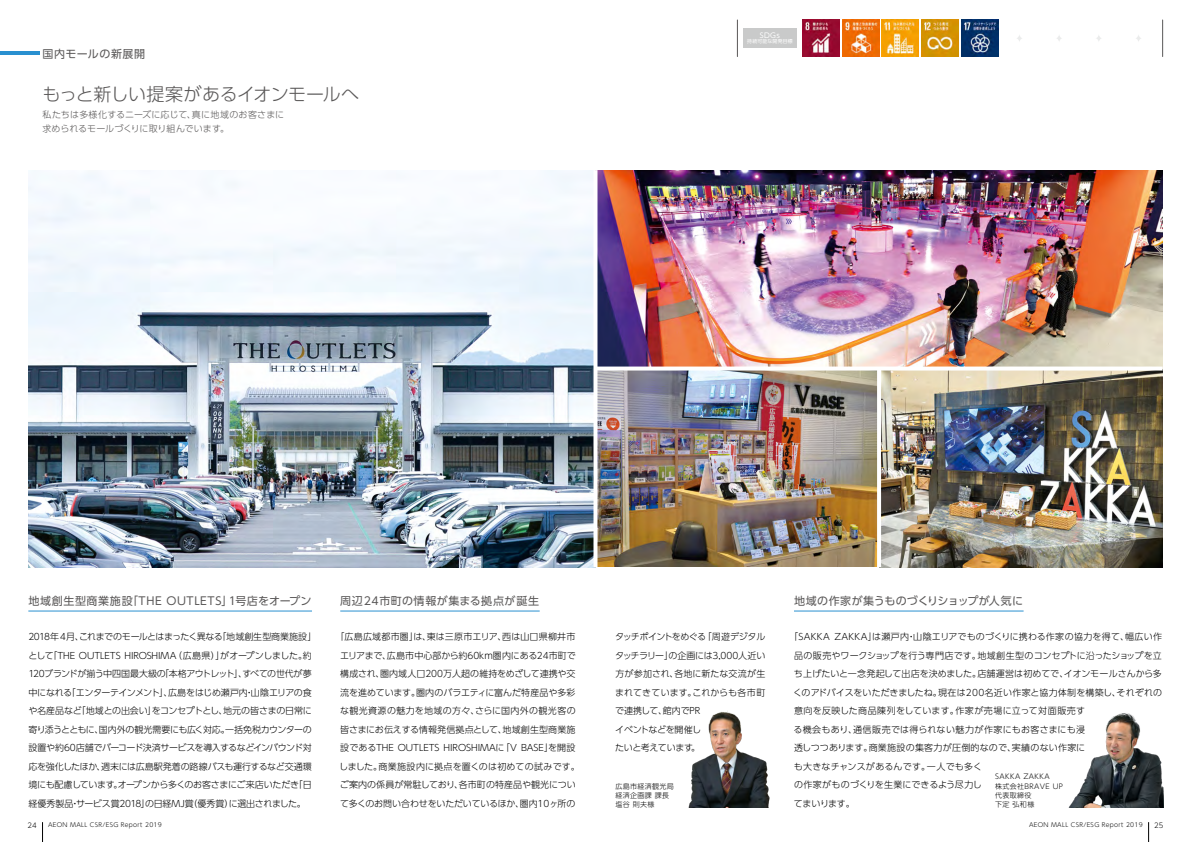
<style>
.page{position:relative;width:1191px;height:842px;background:#fff}
.page>*{position:absolute;margin:0;border:0;box-sizing:border-box;transform-origin:0 0}
.t1{font:300 18px "UD Shin Go Pro";letter-spacing:-.03em;color:#595757}
.t2{font:11px "UD Shin Go Pro";letter-spacing:.045em;color:#595757}
.t3{font:11px "UD Shin Go Pro";letter-spacing:.02em;color:#595757}
.t4{font:300 9px/18.5px "UD Shin Go Pro";letter-spacing:-.005em;color:#000;text-align:center}
.t5{font:300 9px/18.5px "UD Shin Go Pro";letter-spacing:-.025em;color:#000}
.t6{font:300 9px/18.5px "UD Shin Go Pro";letter-spacing:.02em;color:#000}
.t7{font:300 9px/14px "UD Shin Go Pro";letter-spacing:.005em;color:#595757}
.t8{font:300 7px/9px "UD Shin Go Pro";letter-spacing:.05em;color:#000}
.t9{font:7px "UD Shin Go Pro";color:#fff}
.t10{font:300 6px "UD Shin Go Pro";letter-spacing:.05em;color:#000}
.t11{font:4.9px "UD Shin Go Pro";letter-spacing:.04em;color:#fff}
</style>
<div class="page">
<svg style="left:1095px;top:34px;width:7px;height:9px"></svg>
<div style="left:1135px;top:34px;width:6px;height:9px;background:#f7f7f7;border-radius:50%"></div>
<div style="left:743px;top:28px;width:54px;height:20px;background:#c9caca"></div>
<hr style="left:1162px;top:20px;width:1px;height:37px;background:#595757">
<hr style="left:737px;top:20px;width:1px;height:37px;background:#595757">
<svg style="left:1055px;top:34px;width:7px;height:9px"></svg>
<div style="left:1016px;top:34px;width:6px;height:9px;background:#f7f7f7;border-radius:50%"></div>
<img style="left:28px;top:170px;width:565px;height:397px">
<img style="left:597px;top:371px;width:280px;height:196px">
<img style="left:597px;top:170px;width:565px;height:197px">
<img style="left:881px;top:371px;width:281px;height:196px">
<hr style="left:28px;top:611px;width:284px;height:1px;background:#2990d0">
<hr style="left:340px;top:611px;width:199px;height:1px;background:#2990d0">
<hr style="left:794px;top:611px;width:229px;height:1px;background:#2990d0">
<img style="left:688px;top:711px;width:82px;height:97px">
<img style="left:882px;top:20px;width:36px;height:37px">
<img style="left:961px;top:20px;width:37px;height:37px">
<img style="left:842px;top:20px;width:37px;height:37px">
<svg style="left:597px;top:370px;width:565px;height:1px"></svg>
<img style="left:1068px;top:713px;width:95px;height:95px">
<img style="left:802px;top:20px;width:37px;height:37px">
<img style="left:921px;top:20px;width:37px;height:37px">
<svg style="left:42px;top:822px;width:1px;height:20px"></svg>
<svg style="left:1148px;top:822px;width:1px;height:20px"></svg>
<hr style="left:0;top:52px;width:40px;height:3px;background:#2990d0">
<p class="t2" style="left:43px;top:45px;width:104px">国内モールの新展開</p>
<h1 class="t1" style="left:43px;top:79px;width:318px">もっと新しい提案があるイオンモールへ</h1>
<p class="t7" style="left:43px;top:108px;width:243px">私たちは多様化するニーズに応じて、真に地域のお客さまに求められるモールづくりに取り組んでいます。</p>
<p class="t9" style="left:760px;top:29px;width:21px">SDGs</p>
<p class="t11" style="left:747px;top:38px;width:47px">持続可能な開発目標</p>
<p class="t2" style="left:28px;top:592px;width:284px">地域創生型商業施設「THE OUTLETS」1号店をオープン</p>
<p class="t2" style="left:340px;top:592px;width:200px">周辺24市町の情報が集まる拠点が誕生</p>
<p class="t3" style="left:794px;top:592px;width:230px">地域の作家が集うものづくりショップが人気に</p>
<p class="t6" style="left:793px;top:627px;width:370px;text-indent:-4px">「SAKKA ZAKKA」は瀬戸内・山陰エリアでものづくりに携わる作家の協力を得て、幅広い作品の販売やワークショップを行う専門店です。地域創生型のコンセプトに沿ったショップを立ち上げたいと一念発起して出店を決めました。店舗運営は初めてで、イオンモールさんから多くのアドバイスをいただきましたね。現在は200名近い作家と協力体制を構築し、それぞれの意向を反映した商品陳列をしています。作家が売場に立って対面販売す<br>る機会もあり、通信販売では得られない魅力が作家にもお客さまにも浸<br>透しつつあります。商業施設の集客力が圧倒的なので、実績のない作家に<br>も大きなチャンスがあるんです。一人でも多く<br>の作家がものづくりを生業にできるよう尽力し<br>てまいります。</p>
<p class="t5" style="left:28px;top:627px;width:289px">2018年４月、これまでのモールとはまったく異なる「地域創生型商業施設」として「THE OUTLETS HIROSHIMA（広島県）」がオープンしました。約120ブランドが揃う中四国最大級の「本格アウトレット」、すべての世代が夢中になれる「エンターテインメント」、広島をはじめ瀬戸内・山陰エリアの食や名産品など「地域との出会い」をコンセプトとし、地元の皆さまの日常に寄り添うとともに、国内外の観光需要にも広く対応。一括免税カウンターの設置や約60店舗でバーコード決済サービスを導入するなどインバウンド対応を強化したほか、週末には広島駅発着の路線バスも運行するなど交通環境にも配慮しています。オープンから多くのお客さまにご来店いただき「日経優秀製品・サービス賞2018」の日経MJ賞（優秀賞）に選出されました。</p>
<p class="t4" style="left:335px;top:627px;width:246px">「広島広域都市圏」は、東は三原市エリア、西は山口県柳井市エリアまで、広島市中心部から約60km圏内にある24市町で構成され、圏内域人口200万人超の維持をめざして連携や交流を進めています。圏内のバラエティに富んだ特産品や多彩な観光資源の魅力を地域の方々、さらに国内外の観光客の皆さまにお伝えする情報発信拠点として、地域創生型商業施設であるTHE OUTLETS HIROSHIMAに「V BASE」を開設しました。商業施設内に拠点を置くのは初めての試みです。ご案内の係員が常駐しており、各市町の特産品や観光について多くのお問い合わせをいただいているほか、圏内10ヶ所の</p>
<p class="t4" style="left:615px;top:627px;width:152px;text-align:left">タッチポイントをめぐる「周遊デジタルタッチラリー」の企画には3,000人近い方が参加され、各地に新たな交流が生まれてきています。これからも各市町で連携して、館内でPR<br>イベントなどを開催し<br>たいと考えています。</p>
<p class="t8" style="left:615px;top:782px;width:60px">広島市経済観光局経済企画課 課長塩谷 則夫様</p>
<p class="t8" style="left:995px;top:772px;width:69px">SAKKA ZAKKA<br>株式会社BRAVE UP代表取締役　<br>下定 弘和様</p>
<p class="t8" style="left:28px;top:821px;width:11px">24</p>
<p class="t10" style="left:48px;top:820px;width:115px">AEON MALL CSR/ESG Report 2019</p>
<p class="t10" style="left:1029px;top:820px;width:115px">AEON MALL CSR/ESG Report 2019</p>
<p class="t8" style="left:1154px;top:821px;width:11px">25</p>
</div>
